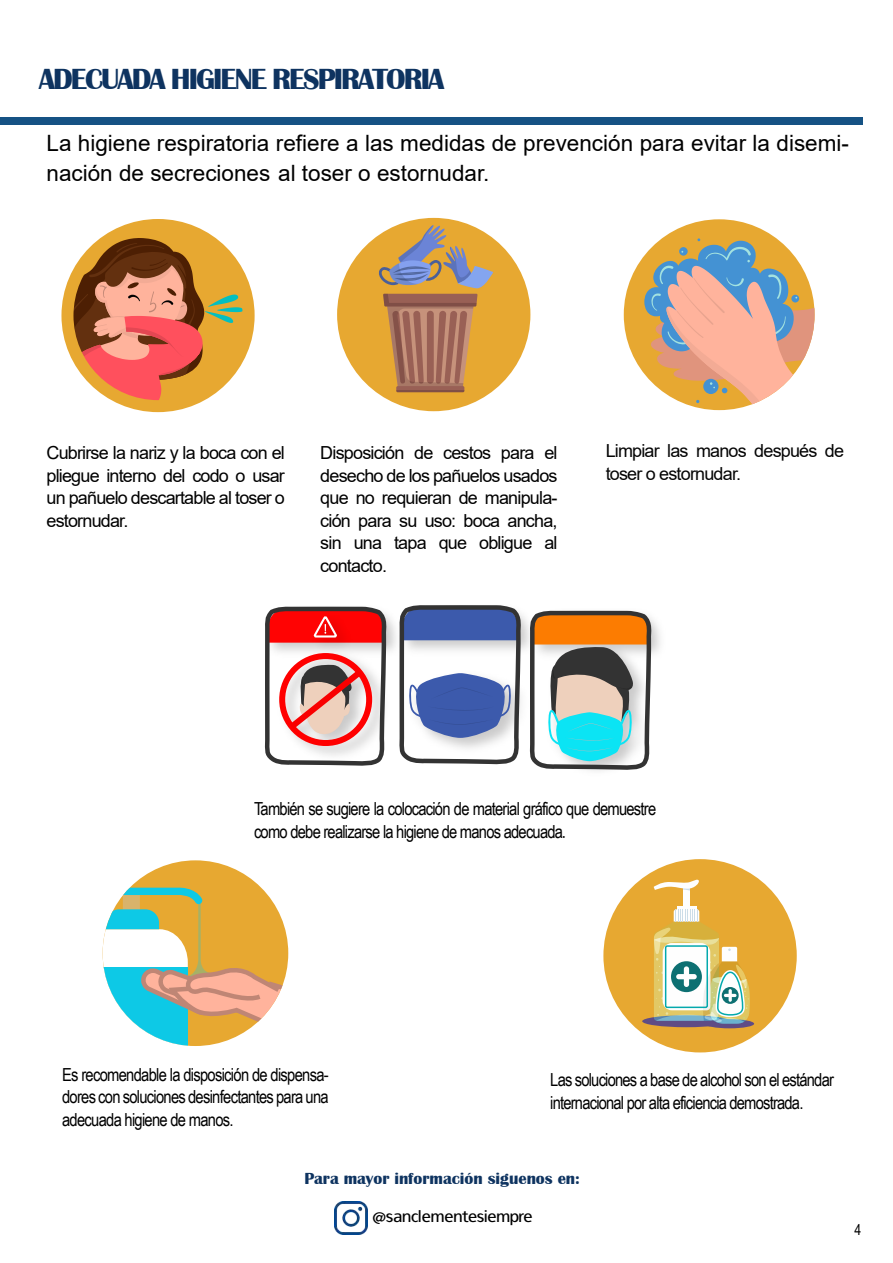
<style>
.page{position:relative;width:893px;height:1263px;background:#fff}
.page>*{position:absolute;margin:0;border:0;box-sizing:border-box;transform-origin:0 0}
.t1{font:700 30px "Britannic";letter-spacing:-.065em;color:#0e3360}
.t2{font:22.5px/30px "Arial";color:#000}
.t3{font:18px/22.5px "Arial Narrow";letter-spacing:-.045em;color:#000}
.t4{font:18px/22.5px "Arial";letter-spacing:-.045em;color:#000;text-align:justify}
.t5{font:18px/22.5px "Arial";letter-spacing:-.045em;color:#050505}
.t6{font:700 16.5px "Britannic";color:#0e3360}
.t7{font:16.5px "Francophil Sans";letter-spacing:-.025em;color:#000;scale:1.15 1}
.t8{font:15px "Arial Narrow";color:#000}
.s1{font-family:"Francophil Sans"}
</style>
<div class="page">
<div style="left:0;top:117px;width:862px;height:8px;background:#155284"></div>
<img style="left:334px;top:1201px;width:33px;height:33px">
<svg style="left:70px;top:238px;width:172px;height:168px;background:#ce8556"></svg>
<div style="left:61px;top:219px;width:194px;height:193px;border:12px solid #e7a831;border-radius:50%"></div>
<div style="left:337px;top:218px;width:193px;height:193px;background:#e7a831;border-radius:50%"></div>
<svg style="left:378px;top:224px;width:115px;height:168px"></svg>
<div style="left:624px;top:219px;width:191px;height:191px;background:#e7a831;border-radius:50%"></div>
<svg style="left:644px;top:238px;width:171px;height:172px"></svg>
<svg style="left:264px;top:606px;width:124px;height:160px"></svg>
<svg style="left:394px;top:605px;width:259px;height:167px"></svg>
<div style="left:103px;top:860px;width:185px;height:186px;background:#e7a831;border-radius:50%"></div>
<svg style="left:103px;top:887px;width:185px;height:159px"></svg>
<div style="left:603px;top:859px;width:194px;height:193px;background:#e7a831;border-radius:50%"></div>
<div style="left:642px;top:1015px;width:88px;height:12px;background:#5f4c85;border-radius:50%"></div>
<div style="left:677px;top:906px;width:19px;height:6px;background:#fefefe"></div>
<div style="left:683px;top:886px;width:7px;height:26px;background:#fefefe"></div>
<svg style="left:654px;top:879px;width:45px;height:11px"></svg>
<div style="left:705px;top:1019px;width:49px;height:9px;background:#5f4c85;border-radius:50%"></div>
<svg style="left:654px;top:909px;width:96px;height:115px"></svg>
<h1 class="t1" style="left:39px;top:62px;width:407px">ADECUADA HIGIENE RESPIRATORIA</h1>
<p class="t2" style="left:47px;top:128px;width:804px">La higiene respiratoria refiere a las medidas de prevención para evitar la disemi&shy;nación de secreciones al toser o estornudar.</p>
<p class="t4" style="left:47px;top:441px;width:240px">Cubrirse la nariz y la boca con el pliegue interno del codo o usar un pañuelo descartable al toser o estornudar.</p>
<p class="t4" style="left:320px;top:441px;width:239px">Disposición de cestos para el desecho de los pañuelos usados que no requieran de manipula&shy;ción para su uso: boca ancha, sin una tapa que obligue al contacto.</p>
<p class="t5" style="left:606px;top:440px;width:240px">Limpiar las manos después de toser o estornudar.</p>
<p class="t3" style="left:254px;top:797px;width:404px">También se sugiere la colocación de material gráfico que demuestre como debe realizarse la higiene de manos adecuada<span class="s1">.</span></p>
<p class="t3" style="left:62px;top:1062px;width:268px;text-align:justify">Es recomendable la disposición de dispensa&shy;dores con soluciones desinfectantes para una adecuada higiene de manos.</p>
<p class="t3" style="left:550px;top:1068px;width:285px">Las soluciones a base de alcohol son el estándar internacional por alta eficiencia demostrada.</p>
<p class="t6" style="left:304px;top:1169px;width:277px">Para mayor información siguenos en:</p>
<p class="t7" style="left:373px;top:1207px;width:141px">@sanclementesiempre</p>
<p class="t8" style="left:854px;top:1219px;width:8px">4</p>
</div>
